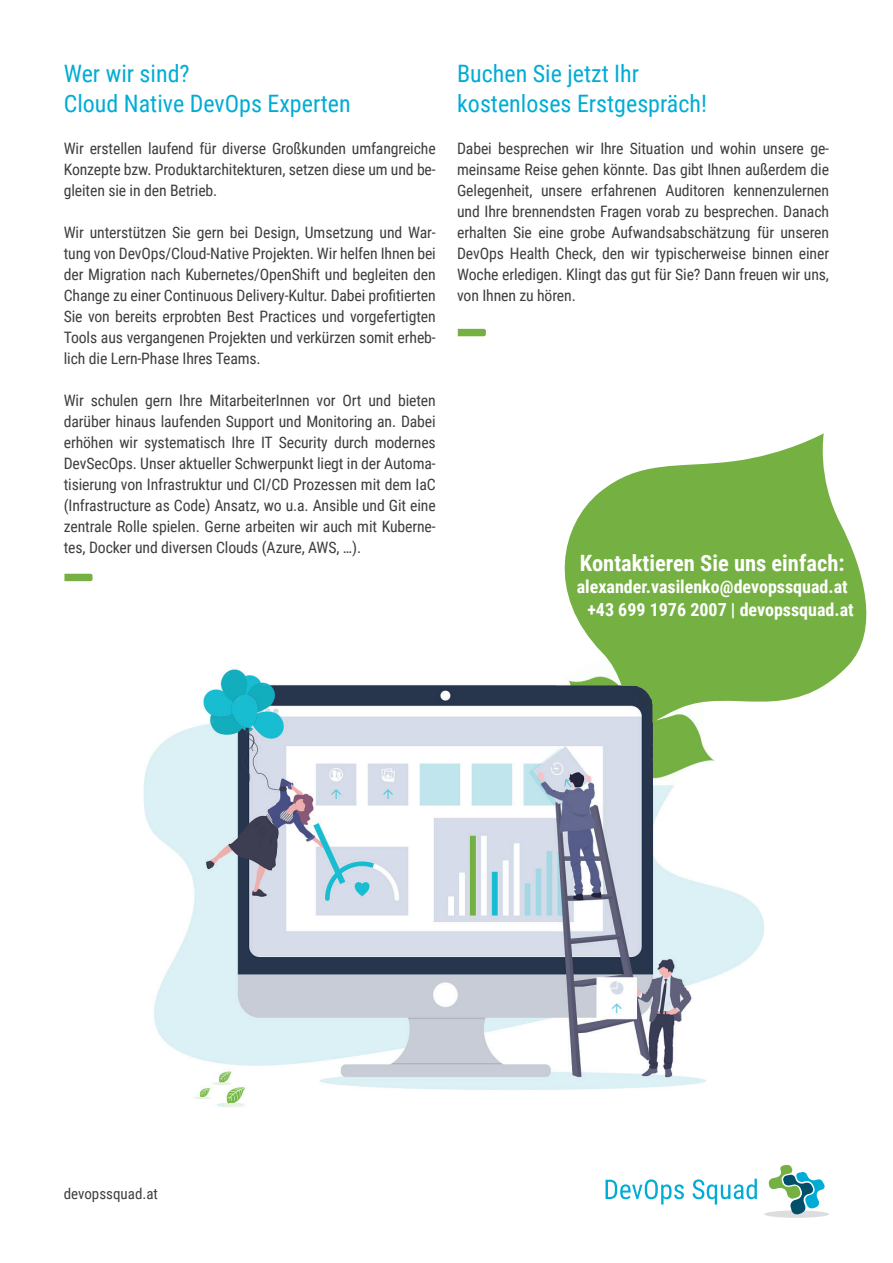
<style>
.page{position:relative;width:893px;height:1263px;background:#fff}
.page>*{position:absolute;margin:0;border:0;box-sizing:border-box;transform-origin:0 0}
.t1{font:24px/30px "Roboto Condensed";color:#00acd5}
.t2{font:700 22.5px "Roboto Condensed";color:#fff}
.t3{font:700 18px/22.5px "Roboto Condensed";color:#fff;text-align:center}
.t4{font:15.75px/21px "Roboto Condensed";letter-spacing:-.01em;color:#3e3e3f;text-align:justify}
.t5{font:15px "Roboto Condensed";color:#3e3e3f}
</style>
<div class="page">
<div style="left:764px;top:1210px;width:65px;height:8px;background:#dcdddf;border-radius:50%"></div>
<svg style="left:768px;top:1165px;width:57px;height:49px"></svg>
<svg style="left:605px;top:1179px;width:79px;height:25px"></svg>
<svg style="left:693px;top:1179px;width:64px;height:25px"></svg>
<img style="left:143px;top:669px;width:621px;height:438px">
<svg style="left:64px;top:574px;width:29px;height:7px"></svg>
<svg style="left:458px;top:329px;width:28px;height:7px"></svg>
<svg style="left:544px;top:433px;width:323px;height:294px;fill:#75b042"></svg>
<h1 class="t1" style="left:64px;top:57px;width:289px">Wer wir sind?<br>Cloud Native DevOps Experten</h1>
<p class="t4" style="left:64px;top:137px;width:373px">Wir erstellen laufend für diverse Großkunden umfangreiche Konzepte bzw. Produktarchitekturen, setzen diese um und be&shy;gleiten sie in den Betrieb.</p>
<p class="t4" style="left:64px;top:221px;width:374px">Wir unterstützen Sie gern bei Design, Umsetzung und War&shy;tung von DevOps/Cloud-Native Projekten. Wir helfen Ihnen bei der Migration nach Kubernetes/OpenShift und begleiten den Change zu einer Continuous Delivery-Kultur. Dabei profitierten Sie von bereits erprobten Best Practices und vorgefertigten Tools aus vergangenen Projekten und verkürzen somit erheb&shy;lich die Lern-Phase Ihres Teams.</p>
<p class="t4" style="left:64px;top:389px;width:374px">Wir schulen gern Ihre MitarbeiterInnen vor Ort und bieten darüber hinaus laufenden Support und Monitoring an. Dabei erhöhen wir systematisch Ihre IT Security durch modernes DevSecOps. Unser aktueller Schwerpunkt liegt in der Automa&shy;tisierung von Infrastruktur und CI/CD Prozessen mit dem IaC (Infrastructure as Code) Ansatz, wo u.a. Ansible und Git eine zentrale Rolle spielen. Gerne arbeiten wir auch mit Kuberne&shy;tes, Docker und diversen Clouds (Azure, AWS, …).</p>
<h1 class="t1" style="left:457px;top:57px;width:251px">Buchen Sie jetzt Ihr kostenloses Erstgespräch!</h1>
<p class="t4" style="left:457px;top:137px;width:374px">Dabei besprechen wir Ihre Situation und wohin unsere ge&shy;meinsame Reise gehen könnte. Das gibt Ihnen außerdem die Gelegenheit, unsere erfahrenen Auditoren kennenzulernen und Ihre brennendsten Fragen vorab zu besprechen. Danach erhalten Sie eine grobe Aufwandsabschätzung für unseren DevOps Health Check, den wir typischerweise binnen einer Woche erledigen. Klingt das gut für Sie? Dann freuen wir uns, von Ihnen zu hören.</p>
<h2 class="t2" style="left:580px;top:547px;width:266px">Kontaktieren Sie uns einfach:</h2>
<p class="t3" style="left:577px;top:575px;width:278px">alexander.vasilenko@devopssquad.at +43 699 1976 2007 | devopssquad.at</p>
<p class="t5" style="left:64px;top:1183px;width:96px">devopssquad.at</p>
</div>
